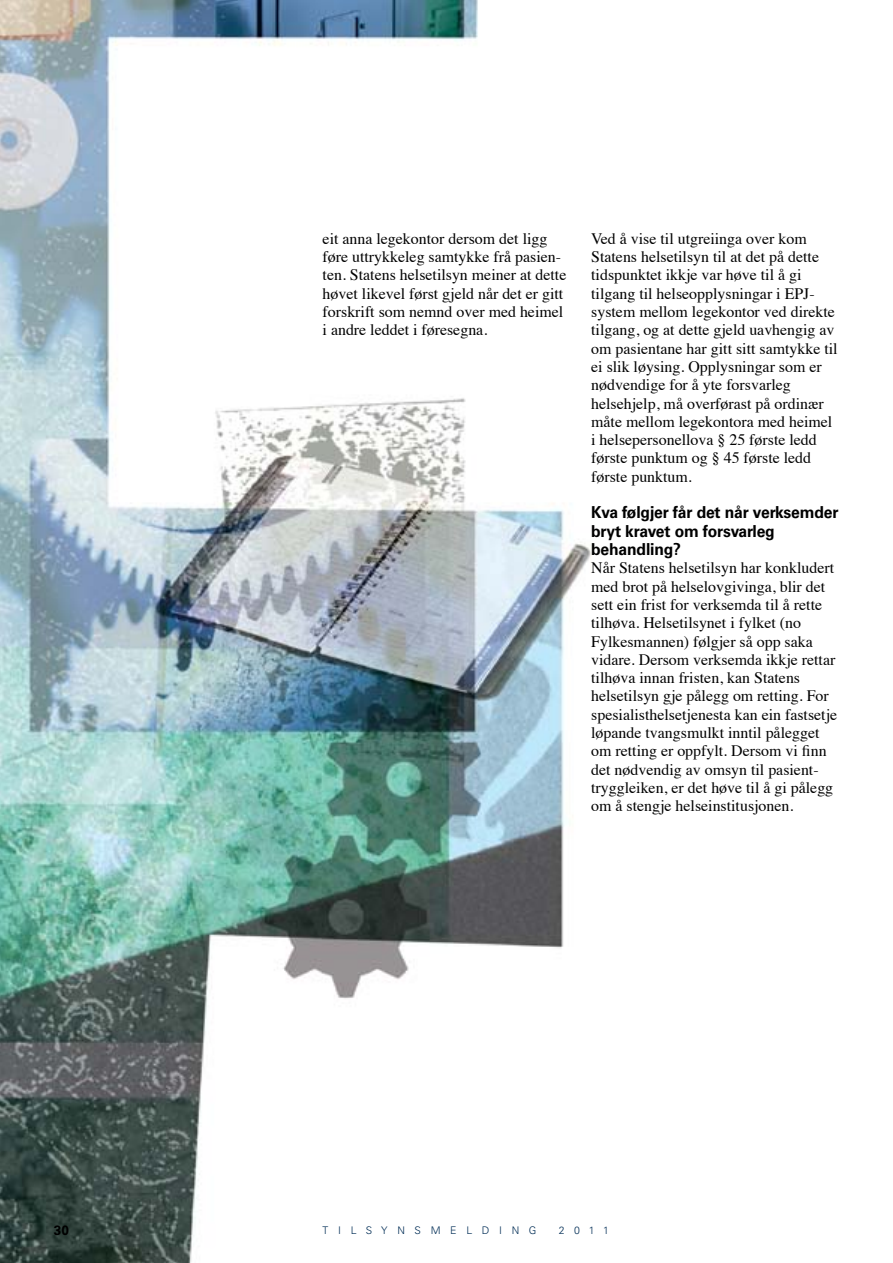
<style>
.page{position:relative;width:893px;height:1263px;background:#fff}
.page>*{position:absolute;margin:0;border:0;box-sizing:border-box;transform-origin:0 0}
.t1{font:700 16.5px/18.3px "Univers LT Std";letter-spacing:-.01em;color:#000;scale:.95 1}
.t2{font:15.9px/18.3px "Times";color:#000}
.t3{font:700 13.5px "Univers LT Std";color:#000}
.t4{font:300 10.5px "Univers LT Std";letter-spacing:.92em;color:#002d55}
</style>
<div class="page">
<img style="left:0;top:0;width:591px;height:1263px">
<p class="t2" style="left:323px;top:228px;width:245px">eit anna legekontor dersom det ligg føre uttrykkeleg samtykke frå pasien&shy;ten. Statens helsetilsyn meiner at dette høvet likevel først gjeld når det er gitt forskrift som nemnd over med heimel i andre leddet i føresegna.</p>
<p class="t2" style="left:591px;top:228px;width:248px">Ved å vise til utgreiinga over kom Statens helsetilsyn til at det på dette tidspunktet ikkje var høve til å gi tilgang til helseopplysningar i EPJ&shy;system mellom legekontor ved direkte tilgang, og at dette gjeld uavhengig av om pasientane har gitt sitt samtykke til ei slik løysing. Opplysningar som er nødvendige for å yte forsvarleg helsehjelp, må overførast på ordinær måte mellom legekontora med heimel i helsepersonellova § 25 første ledd første punktum og § 45 første ledd første punktum.</p>
<p class="t1" style="left:591px;top:503px;width:262px">Kva følgjer får det når verksemder bryt kravet om forsvarleg behandling?</p>
<p class="t2" style="left:591px;top:557px;width:247px">Når Statens helsetilsyn har konkludert med brot på helselovgivinga, blir det sett ein frist for verksemda til å rette tilhøva. Helsetilsynet i fylket (no Fylkesmannen) følgjer så opp saka vidare. Dersom verksemda ikkje rettar tilhøva innan fristen, kan Statens helsetilsyn gje pålegg om retting. For spesialisthelsetjenesta kan ein fastsetje løpande tvangsmulkt inntil pålegget om retting er oppfylt. Dersom vi finn det nødvendig av omsyn til pasient&shy;tryggleiken, er det høve til å gi pålegg om å stengje helseinstitusjonen.</p>
<p class="t3" style="left:54px;top:1222px;width:17px">30</p>
<p class="t4" style="left:323px;top:1224px;width:215px">TILSYNSMELDING</p>
<p class="t4" style="left:559px;top:1224px;width:52px">2011</p>
</div>
